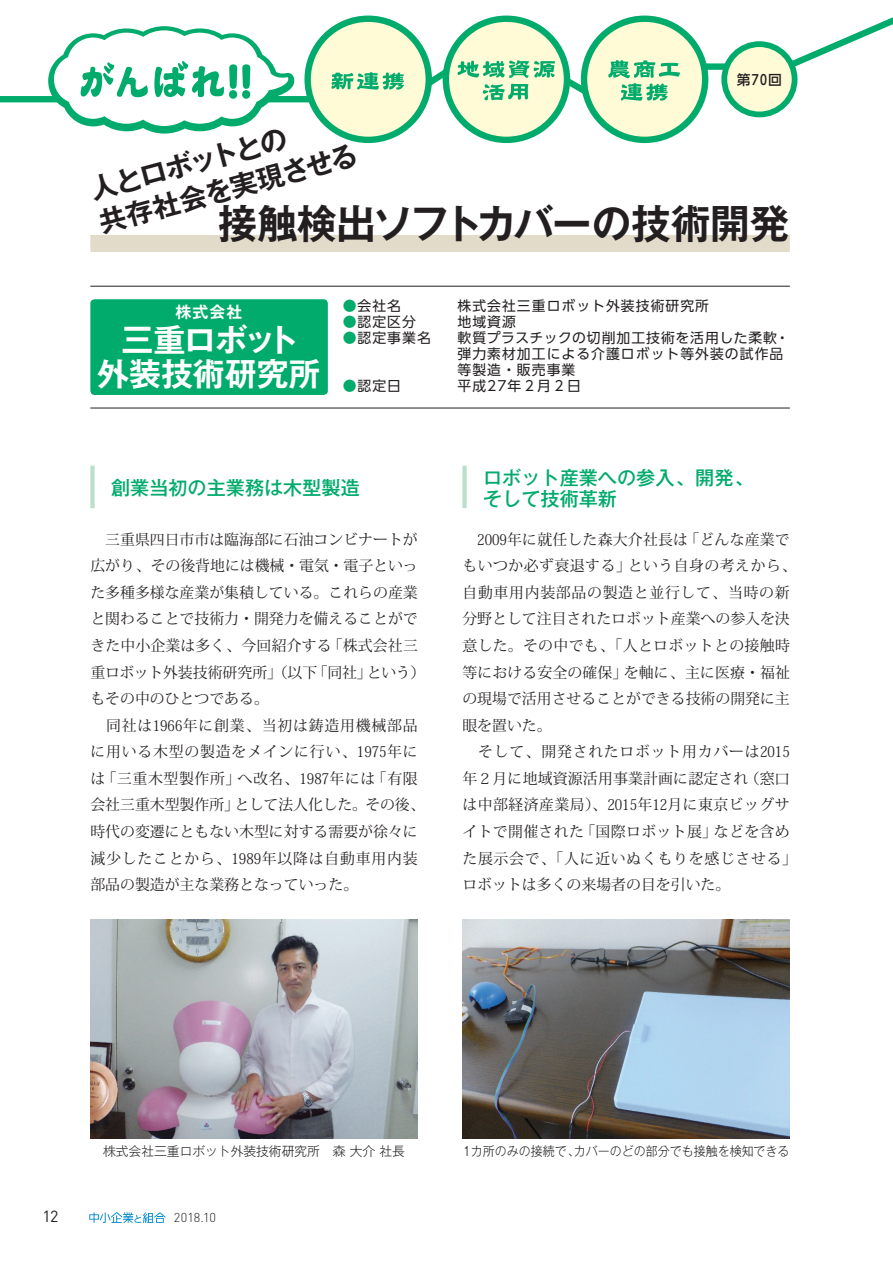
<style>
.page{position:relative;width:893px;height:1263px;background:#fff}
.page>*{position:absolute;margin:0;border:0;box-sizing:border-box;transform-origin:0 0}
.t1{font:700 40.35px "Gothic MB101 Pr 6 De";letter-spacing:-.01em;color:#231f20}
.t2{font:700 31.95px/34px "Gothic MB101 Pro De";color:#fff;text-align:center}
.t3{font:700 27.6px/34px "Gothic MB101 Pr 6 De";color:#231f20}
.t4{font:500 19.2px/21.3px "Gothic MB101 Pr 6";color:#00ab6b}
.t5{font:700 15.9px "Gothic MB101 Pro De";color:#fff}
.t6{font:15.9px "DIN";color:#231f20}
.t7{font:14.85px/26.5px "Koz Min Pro";letter-spacing:.01em;color:#231f20}
.t8{font:13.8px/15.9px "UD Shin Go Pr 6";letter-spacing:.075em;color:#231f20}
.t9{font:500 13.8px "UD Shin Go Pr 6";color:#231f20}
.t10{font:300 12.75px "Gothic MB101 Pr 6";color:#231f20;scale:.94 1}
.t11{font:300 12.75px "Gothic MB101 Pr 6";color:#231f20}
.t12{font:300 12.75px "DIN";letter-spacing:-.01em;color:#231f20}
.s1{color:#00ab6b}
</style>
<div class="page">
<div style="left:90px;top:235px;width:700px;height:17px;background:#e3dbc9"></div>
<hr style="left:90px;top:286px;width:700px;height:1px;background:#231f20">
<hr style="left:90px;top:408px;width:700px;height:1px;background:#231f20">
<svg style="left:89px;top:1212px;width:76px;height:11px"></svg>
<svg style="left:0;top:15px;width:893px;height:115px"></svg>
<div style="left:308px;top:19px;width:121px;height:121px;background:#fffbd6;border-radius:50%"></div>
<div style="left:304px;top:16px;width:128px;height:127px;border:6px solid #00ab6b;border-radius:50%"></div>
<svg style="left:331px;top:72px;width:73px;height:18px"></svg>
<div style="left:446px;top:19px;width:121px;height:121px;background:#fffbd6;border-radius:50%"></div>
<div style="left:443px;top:16px;width:127px;height:127px;border:6px solid #00ab6b;border-radius:50%"></div>
<svg style="left:483px;top:84px;width:45px;height:16px"></svg>
<svg style="left:457px;top:60px;width:98px;height:18px"></svg>
<div style="left:724px;top:44px;width:71px;height:70px;background:#fffbd6;border-radius:50%"></div>
<div style="left:721px;top:41px;width:76px;height:76px;border:6px solid #00ab6b;border-radius:50%"></div>
<div style="left:584px;top:19px;width:121px;height:121px;background:#fffbd6;border-radius:50%"></div>
<div style="left:581px;top:16px;width:127px;height:127px;border:6px solid #00ab6b;border-radius:50%"></div>
<svg style="left:608px;top:60px;width:72px;height:41px"></svg>
<svg style="left:48px;top:26px;width:247px;height:108px"></svg>
<div style="left:90px;top:299px;width:238px;height:96px;background:#00ab6b;border-radius:4px"></div>
<div style="left:90px;top:466px;width:5px;height:42px;background:#bae0cc"></div>
<div style="left:462px;top:466px;width:5px;height:42px;background:#bae0cc"></div>
<img style="left:90px;top:919px;width:328px;height:219px">
<img style="left:462px;top:919px;width:328px;height:219px">
<p class="t9" style="left:737px;top:68px;width:47px">第70回</p>
<h3 class="t3" style="left:86px;top:173px;width:268px;rotate:-15deg">人とロボットとの<br>共存社会を実現させる</h3>
<h1 class="t1" style="left:218px;top:190px;width:573px">接触検出ソフトカバーの技術開発</h1>
<p class="t5" style="left:175px;top:299px;width:69px">株式会社</p>
<h2 class="t2" style="left:97px;top:319px;width:225px">三重ロボット<br>外装技術研究所</h2>
<p class="t8" style="left:343px;top:298px;width:60px"><span class="s1">●</span>会社名</p>
<p class="t8" style="left:458px;top:298px;width:253px">株式会社三重ロボット外装技術研究所</p>
<p class="t8" style="left:343px;top:314px;width:75px"><span class="s1">●</span>認定区分</p>
<p class="t8" style="left:458px;top:314px;width:60px">地域資源</p>
<p class="t8" style="left:343px;top:330px;width:90px"><span class="s1">●</span>認定事業名</p>
<p class="t8" style="left:458px;top:330px;width:333px">軟質プラスチックの切削加工技術を活用した柔軟・弾力素材加工による介護ロボット等外装の試作品等製造・販売事業</p>
<p class="t8" style="left:343px;top:378px;width:60px"><span class="s1">●</span>認定日</p>
<p class="t8" style="left:458px;top:378px;width:125px">平成27年２月２日</p>
<p class="t4" style="left:111px;top:476px;width:250px">創業当初の主業務は木型製造</p>
<p class="t7" style="left:90px;top:525px;width:336px">　三重県四日市市は臨海部に石油コンビナートが広がり、その後背地には機械・電気・電子といった多種多様な産業が集積している。これらの産業と関わることで技術力・開発力を備えることができた中小企業は多く、今回紹介する「株式会社三重ロボット外装技術研究所」（以下「同社」という）もその中のひとつである。<br>　同社は1966年に創業、当初は鋳造用機械部品に用いる木型の製造をメインに行い、1975年には「三重木型製作所」へ改名、１９８７年には「有限会社三重木型製作所」として法人化した。その後、時代の変遷にともない木型に対する需要が徐々に減少したことから、1989年以降は自動車用内装部品の製造が主な業務となっていった。</p>
<p class="t4" style="left:483px;top:466px;width:272px">ロボット産業への参入、開発、そして技術革新</p>
<p class="t7" style="left:462px;top:525px;width:336px">　2009年に就任した森大介社長は「どんな産業でもいつか必ず衰退する」という自身の考えから、自動車用内装部品の製造と並行して、当時の新分野として注目されたロボット産業への参入を決意した。その中でも、「人とロボットとの接触時等における安全の確保」を軸に、主に医療・福祉の現場で活用させることができる技術の開発に主眼を置いた。<br>　そして、開発されたロボット用カバーは2015年２月に地域資源活用事業計画に認定され（窓口は中部経済産業局）、2015年12月に東京ビッグサイトで開催された「国際ロボット展」などを含めた展示会で、「人に近いぬくもりを感じさせる」ロボットは多くの来場者の目を引いた。</p>
<p class="t11" style="left:103px;top:1141px;width:303px">株式会社三重ロボット外装技術研究所　森 大介 社長</p>
<p class="t10" style="left:463px;top:1141px;width:349px">1カ所のみの接続で、カバーのどの部分でも接触を検知できる</p>
<p class="t6" style="left:43px;top:1207px;width:17px">12</p>
<p class="t12" style="left:174px;top:1210px;width:44px">2018.10</p>
</div>
